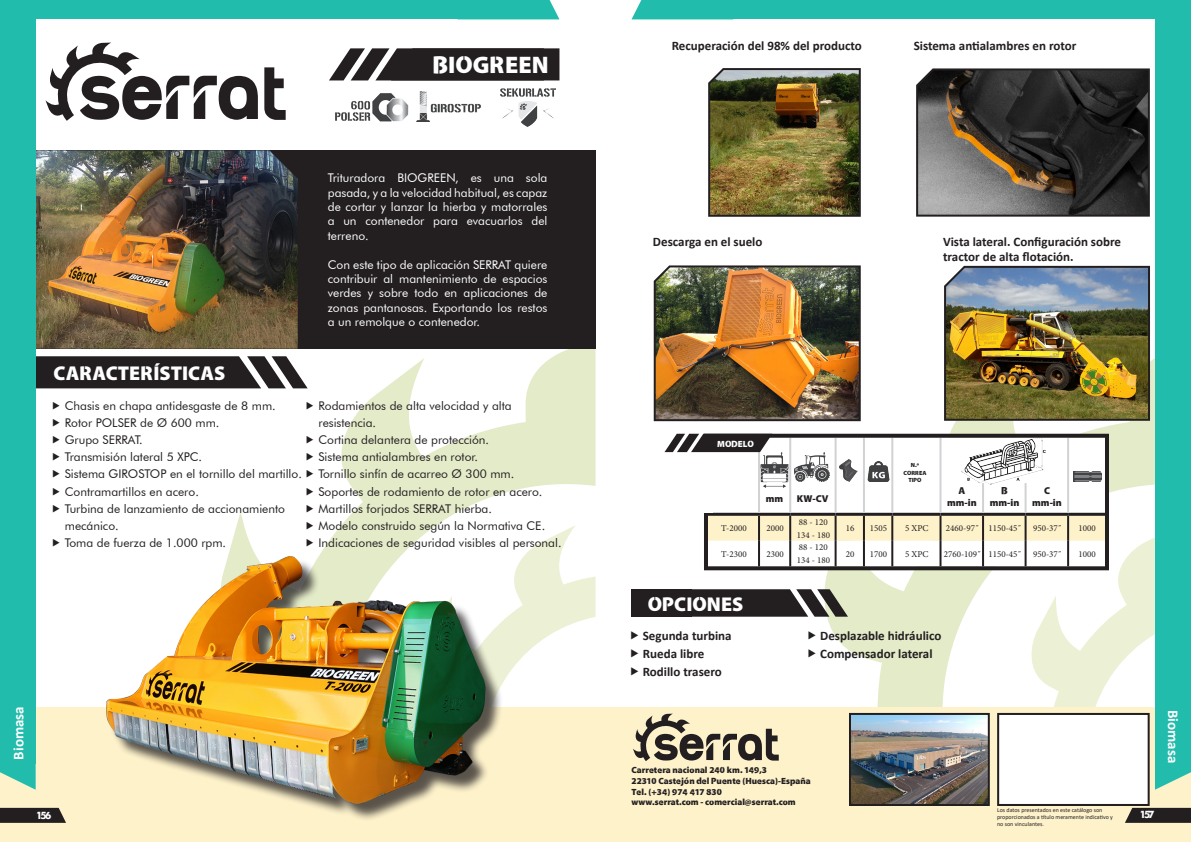
<style>
.page{position:relative;width:1191px;height:842px;background:#fff}
.page>*{position:absolute;margin:0;border:0;box-sizing:border-box;transform-origin:0 0}
.Título_Máquina{font:900 24px "Cleanvertising";color:#fff}
.Titulo_Características{font:900 20px "Cleanvertising";color:#fff}
.t1{font:700 15px "Calibri";color:#fff}
.Parrafo_CT_Derecha{font:700 13px/15.6px "Calibri";color:#231f20}
.t2{font:12px/17px "Futura BT";color:#231f20}
.t3{font:12px/14.4px "Futura BT";color:#fff;text-align:justify}
.Parrafo_ABC{font:900 10px "Cleanvertising";color:#231f20}
.t4{font:700 10px "Futura";letter-spacing:-.19em;color:#fff}
.Parrafo_Tabla{font:9px/12.8px "Minion Pro";color:#231f20}
.t5{font:900 9px/10.8px "Cleanvertising";color:#231f20}
.Titulo_tabla{font:900 9px "Cleanvertising";color:#fff}
.t6{font:6px/7.2px "Calibri";color:#231f20}
.Parrafo_ABC_correas{font:900 6px "Cleanvertising";color:#231f20}
</style>
<div class="page">
<svg style="left:185px;top:349px;width:410px;height:157px"></svg>
<svg style="left:529px;top:525px;width:67px;height:125px;fill:#ecf0d4"></svg>
<div style="left:0;top:707px;width:595px;height:135px;background:#fef2cb"></div>
<svg style="left:0;top:808px;width:66px;height:15px"></svg>
<svg style="left:789px;top:358px;width:366px;height:349px"></svg>
<svg style="left:994px;top:525px;width:161px;height:182px"></svg>
<div style="left:595px;top:707px;width:596px;height:135px;background:#fef2cb"></div>
<svg style="left:264px;top:67px;width:22px;height:53px"></svg>
<svg style="left:45px;top:43px;width:213px;height:78px"></svg>
<div style="left:998px;top:714px;width:150px;height:91px;background:#fff"></div>
<div style="left:997px;top:713px;width:152px;height:93px;border:2px solid #231f20"></div>
<img style="left:852px;top:716px;width:134px;height:87px">
<div style="left:849px;top:713px;width:140px;height:93px;border:2px solid #231f20"></div>
<svg style="left:633px;top:714px;width:145px;height:47px"></svg>
<svg style="left:1125px;top:808px;width:66px;height:15px"></svg>
<svg style="left:36px;top:356px;width:272px;height:32px;background:#393536"></svg>
<svg style="left:0;top:764px;width:36px;height:26px"></svg>
<div style="left:0;top:0;width:36px;height:764px;background:#22bcac"></div>
<div style="left:458px;top:0;width:101px;height:19px;background:#22bcac"></div>
<div style="left:0;top:0;width:458px;height:19px;background:#22bcac"></div>
<div style="left:631px;top:0;width:102px;height:19px;background:#22bcac"></div>
<div style="left:733px;top:0;width:458px;height:19px;background:#22bcac"></div>
<svg style="left:1155px;top:764px;width:36px;height:26px"></svg>
<div style="left:1155px;top:0;width:36px;height:764px;background:#22bcac"></div>
<svg style="left:329px;top:48px;width:230px;height:32px;background:#3c3939"></svg>
<div style="left:36px;top:150px;width:559px;height:199px;background:#231f20"></div>
<img style="left:36px;top:150px;width:262px;height:199px">
<img style="left:106px;top:506px;width:423px;height:313px">
<img style="left:500px;top:89px;width:55px;height:37px">
<img style="left:417px;top:91px;width:64px;height:31px">
<img style="left:335px;top:94px;width:74px;height:27px">
<img style="left:943px;top:265px;width:208px;height:157px">
<img style="left:708px;top:68px;width:153px;height:149px">
<img style="left:653px;top:265px;width:208px;height:157px">
<div style="left:704px;top:434px;width:405px;height:136px;border:4px solid #231f20"></div>
<svg style="left:916px;top:68px;width:234px;height:149px;background:#474440"></svg>
<div style="left:631px;top:589px;width:60px;height:28px;background:#231f20"></div>
<svg style="left:691px;top:589px;width:157px;height:28px;background:#42403e"></svg>
<svg style="left:664px;top:434px;width:441px;height:132px"></svg>
<svg style="left:307px;top:402px;width:6px;height:7px"></svg>
<svg style="left:307px;top:436px;width:6px;height:8px"></svg>
<svg style="left:307px;top:453px;width:6px;height:8px"></svg>
<svg style="left:307px;top:470px;width:6px;height:8px"></svg>
<svg style="left:307px;top:487px;width:6px;height:8px"></svg>
<svg style="left:307px;top:504px;width:6px;height:8px"></svg>
<svg style="left:307px;top:522px;width:6px;height:7px"></svg>
<svg style="left:307px;top:539px;width:6px;height:7px"></svg>
<svg style="left:808px;top:631px;width:8px;height:8px"></svg>
<svg style="left:808px;top:649px;width:8px;height:8px"></svg>
<p class="Título_Máquina" style="left:433px;top:46px;width:117px">BIOGREEN</p>
<h2 class="Titulo_Características" style="left:53px;top:357px;width:173px">CARACTERÍSTICAS</h2>
<p class="t2" style="left:65px;top:397px;width:212px">Chasis en chapa antidesgaste de 8 mm.</p>
<p class="t2" style="left:65px;top:414px;width:156px">Rotor POLSER de Ø 600 mm.</p>
<p class="t2" style="left:65px;top:431px;width:79px">Grupo SERRAT.</p>
<p class="t2" style="left:65px;top:448px;width:139px">Transmisión lateral 5 XPC.</p>
<p class="t2" style="left:65px;top:466px;width:238px">Sistema GIROSTOP en el tornillo del martillo.</p>
<p class="t2" style="left:65px;top:483px;width:136px">Contramartillos en acero.</p>
<p class="t2" style="left:65px;top:500px;width:222px">Turbina de lanzamiento de accionamiento mecánico.</p>
<p class="t2" style="left:65px;top:534px;width:163px">Toma de fuerza de 1.000 rpm.</p>
<p class="t3" style="left:328px;top:171px;width:221px">Trituradora BIOGREEN, es una sola pasada, y a la velocidad habitual, es capaz de cortar y lanzar la hierba y matorrales a un contenedor para evacuarlos del terreno.</p>
<p class="t3" style="left:328px;top:257px;width:221px">Con este tipo de aplicación SERRAT quiere contribuir al mantenimiento de espacios verdes y sobre todo en aplicaciones de zonas pantanosas. Exportando los restos a un remolque o contenedor.</p>
<p class="t2" style="left:318px;top:397px;width:195px">Rodamientos de alta velocidad y alta resistencia.</p>
<p class="t2" style="left:318px;top:431px;width:172px">Cortina delantera de protección.</p>
<p class="t2" style="left:318px;top:448px;width:161px">Sistema antialambres en rotor.</p>
<p class="t2" style="left:318px;top:465px;width:197px">Tornillo sinfín de acarreo Ø 300 mm.</p>
<p class="t2" style="left:318px;top:483px;width:225px">Soportes de rodamiento de rotor en acero.</p>
<p class="t2" style="left:318px;top:500px;width:175px">Martillos forjados SERRAT hierba.</p>
<p class="t2" style="left:318px;top:517px;width:228px">Modelo construido según la Normativa CE.</p>
<p class="t2" style="left:318px;top:534px;width:245px">Indicaciones de seguridad visibles al personal.</p>
<p class="Parrafo_CT_Derecha" style="left:672px;top:37px;width:191px">Recuperación del 98% del producto</p>
<p class="Parrafo_CT_Derecha" style="left:913px;top:37px;width:164px">Sistema antialambres en rotor</p>
<p class="Parrafo_CT_Derecha" style="left:653px;top:233px;width:111px">Descarga en el suelo</p>
<p class="Parrafo_CT_Derecha" style="left:943px;top:233px;width:179px">Vista lateral. Configuración sobre tractor de alta flotación.</p>
<p class="Titulo_tabla" style="left:717px;top:437px;width:38px">MODELO</p>
<p class="Parrafo_ABC" style="left:765px;top:491px;width:19px">mm</p>
<p class="Parrafo_ABC" style="left:797px;top:491px;width:33px">KW-CV</p>
<p class="Parrafo_ABC_correas" style="left:910px;top:460px;width:10px">N.º</p>
<p class="Parrafo_ABC_correas" style="left:903px;top:468px;width:25px">CORREA</p>
<p class="Parrafo_ABC_correas" style="left:908px;top:475px;width:15px">TIPO</p>
<p class="Parrafo_ABC" style="left:958px;top:483px;width:8px">A</p>
<p class="Parrafo_ABC" style="left:947px;top:495px;width:31px">mm-in</p>
<p class="Parrafo_ABC" style="left:1001px;top:483px;width:8px">B</p>
<p class="Parrafo_ABC" style="left:989px;top:495px;width:31px">mm-in</p>
<p class="Parrafo_ABC" style="left:1044px;top:483px;width:8px">C</p>
<p class="Parrafo_ABC" style="left:1032px;top:495px;width:31px">mm-in</p>
<p class="Parrafo_Tabla" style="left:721px;top:522px;width:27px">T-2000</p>
<p class="Parrafo_Tabla" style="left:766px;top:522px;width:19px">2000</p>
<p class="Parrafo_Tabla" style="left:796px;top:516px;width:35px">88 - 120<br>134 - 180</p>
<p class="Parrafo_Tabla" style="left:846px;top:522px;width:10px">16</p>
<p class="Parrafo_Tabla" style="left:870px;top:522px;width:19px">1505</p>
<p class="Parrafo_Tabla" style="left:905px;top:522px;width:25px">5 XPC</p>
<p class="Parrafo_Tabla" style="left:946px;top:522px;width:34px">2460-97˝</p>
<p class="Parrafo_Tabla" style="left:988px;top:522px;width:34px">1150-45˝</p>
<p class="Parrafo_Tabla" style="left:1033px;top:522px;width:30px">950-37˝</p>
<p class="Parrafo_Tabla" style="left:1078px;top:522px;width:19px">1000</p>
<p class="Parrafo_Tabla" style="left:721px;top:548px;width:27px">T-2300</p>
<p class="Parrafo_Tabla" style="left:766px;top:548px;width:19px">2300</p>
<p class="Parrafo_Tabla" style="left:796px;top:541px;width:35px">88 - 120<br>134 - 180</p>
<p class="Parrafo_Tabla" style="left:846px;top:548px;width:10px">20</p>
<p class="Parrafo_Tabla" style="left:870px;top:548px;width:19px">1700</p>
<p class="Parrafo_Tabla" style="left:905px;top:548px;width:25px">5 XPC</p>
<p class="Parrafo_Tabla" style="left:943px;top:548px;width:38px">2760-109˝</p>
<p class="Parrafo_Tabla" style="left:988px;top:548px;width:34px">1150-45˝</p>
<p class="Parrafo_Tabla" style="left:1033px;top:548px;width:30px">950-37˝</p>
<p class="Parrafo_Tabla" style="left:1078px;top:548px;width:19px">1000</p>
<p class="Titulo_Características" style="left:648px;top:588px;width:97px">OPCIONES</p>
<p class="Parrafo_CT_Derecha" style="left:643px;top:628px;width:90px">Segunda turbina</p>
<p class="Parrafo_CT_Derecha" style="left:643px;top:646px;width:63px">Rueda libre</p>
<p class="Parrafo_CT_Derecha" style="left:643px;top:663px;width:81px">Rodillo trasero</p>
<p class="Parrafo_CT_Derecha" style="left:820px;top:628px;width:123px">Desplazable hidráulico</p>
<p class="Parrafo_CT_Derecha" style="left:820px;top:646px;width:114px">Compensador lateral</p>
<p class="t1" style="left:8px;top:759px;width:55px;rotate:-90deg">Biomasa</p>
<p class="t1" style="left:1183px;top:710px;width:55px;rotate:90deg">Biomasa</p>
<p class="t4" style="left:36px;top:808px;width:17px">156</p>
<p class="t5" style="left:631px;top:764px;width:181px">Carretera nacional 240 km. 149,3<br>22310 Castejón del Puente (Huesca)-España Tel. (+34) 974 417 830<br>www.serrat.com - comercial@serrat.com</p>
<p class="t6" style="left:997px;top:806px;width:117px">Los datos presentados en este catálogo son proporcionados a título meramente indicativo y no son vinculantes.</p>
<p class="t4" style="left:1139px;top:807px;width:16px">157</p>
</div>
